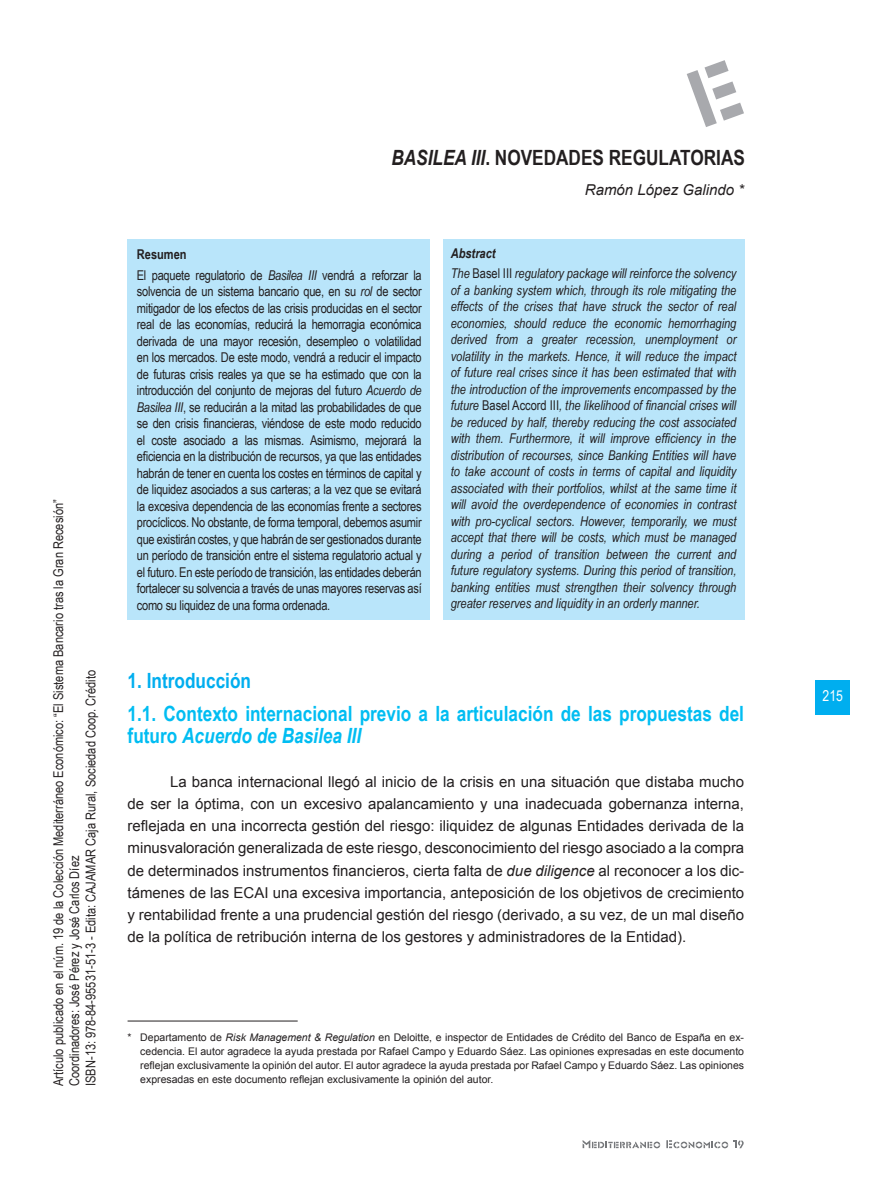
<style>
.page{position:relative;width:893px;height:1191px;background:#fff}
.page>*{position:absolute;margin:0;border:0;box-sizing:border-box;transform-origin:0 0}
.t1{font:700 21px/22.2px "Arial Narrow";color:#01bdf2}
.t2{font:italic 700 21px "Arial Narrow";color:#231f20}
.t3{font:700 21px "Arial Narrow";color:#00aeef}
.t4{font:700 21px "Arial Narrow";color:#231f20}
.t5{font:15px/22.2px "Arial";color:#231f20;text-align:justify}
.t6{font:italic 15px "Arial";color:#231f20}
.t7{font:15px "Arial Narrow";color:#fff}
.t8{font:13.5px/16.5px "Arial Narrow";color:#231f20;text-align:justify}
.t9{font:italic 13.5px/16.5px "Arial Narrow";color:#231f20}
.t10{font:13.5px/20.7px "Arial Narrow";letter-spacing:-.02em;color:#231f20}
.t11{font:10.5px/14.2px "Arial";color:#231f20;text-align:justify}
.s1{font-style:normal}
.s2{font-weight:700}
.s3{font-style:italic}
</style>
<div class="page">
<svg style="left:687px;top:60px;width:57px;height:67px"></svg>
<svg style="left:583px;top:1140px;width:77px;height:8px"></svg>
<svg style="left:666px;top:1140px;width:78px;height:8px"></svg>
<div style="left:816px;top:680px;width:34px;height:34px;background:#00aeef"></div>
<div style="left:443px;top:239px;width:302px;height:380px;background:#b9e5fa"></div>
<div style="left:128px;top:239px;width:302px;height:380px;background:#b9e5fa"></div>
<hr style="left:128px;top:1020px;width:170px;height:1px;background:#231f20">
<p class="t8" style="left:50px;top:1086px;width:588px;text-align:left;rotate:-90deg">Artículo publicado en el núm. 19 de la Colección Mediterráneo Económico: “El Sistema Bancario tras la Gran Recesión”<br>Coordinadores: José Pérez y José Carlos Díez<br>ISBN-13: 978-84-95531-51-3 - Edita: CAJAMAR Caja Rural, Sociedad Coop. Crédito</p>
<h1 class="t2" style="left:391px;top:142px;width:143px">Basilea III<span class="s1">. Novedades</span></h1>
<h1 class="t4" style="left:609px;top:142px;width:106px">reg ulatorias</h1>
<p class="t6" style="left:585px;top:180px;width:161px">Ramón López Galindo *</p>
<p class="t10" style="left:137px;top:243px;width:286px"><span class="s2">Resumen<br></span>El paquete regulatorio de <span class="s3">Basilea III</span> vendrá a reforzar la</p>
<p class="t8" style="left:137px;top:283px;width:286px">solvencia de un sistema bancario que, en su <span class="s3">rol</span> de sector mitigador de los efectos de las crisis producidas en el sector real de las economías, reducirá la hemorragia económica derivada de una mayor recesión, desempleo o volatilidad en los mercados. De este modo, vendrá a reducir el impacto de futuras crisis reales ya que se ha estimado que con la introducción del conjunto de mejoras del futuro <span class="s3">Acuerdo de Basilea III</span>, se reducirán a la mitad las probabilidades de que se den crisis financieras, viéndose de este modo reducido el coste asociado a las mismas. Asimismo, mejorará la eficiencia en la distribución de recursos, ya que las entidades habrán de tener en cuenta los costes en términos de capital y de liquidez asociados a sus carteras; a la vez que se evitará la excesiva dependencia de las economías frente a sectores procíclicos. No obstante, de forma temporal, debemos asumir que existirán costes, y que habrán de ser gestionados durante un período de transición entre el sistema regulatorio actual y el futuro. En este período de transición, las entidades deberán fortalecer su solvencia a través de unas mayores reservas así como su liquidez de una forma ordenada.</p>
<p class="t9" style="left:451px;top:242px;width:287px;line-height:20.7px"><span class="s2">Abstract<br></span>The <span class="s1">Basel III</span> regulatory package will reinforce the solvency</p>
<p class="t9" style="left:451px;top:282px;width:287px;text-align:justify">of a banking system which, through its role mitigating the effects of the crises that have struck the sector of real economies, should reduce the economic hemorrhaging derived from a greater recession, unemployment or volatility in the markets. Hence, it will reduce the impact of future real crises since it has been estimated that with the introduction of the improvements encompassed by the future <span class="s1">Basel Accord III</span>, the likelihood of financial crises will be reduced by half, thereby reducing the cost associated with them. Furthermore, it will improve efficiency in the distribution of recourses, since Banking Entities will have to take account of costs in terms of capital and liquidity associated with their portfolios, whilst at the same time it will avoid the overdependence of economies in contrast with pro-cyclical sectors. However, temporarily, we must accept that there will be costs, which must be managed during a period of transition between the current and future regulatory systems. During this period of transition, banking entities must strengthen their solvency through greater reserves and liquidity in an orderly manner.</p>
<h1 class="t3" style="left:128px;top:665px;width:125px">1. Introducción</h1>
<h1 class="t1" style="left:128px;top:701px;width:618px">1.1. Contexto internacional previo a la articulación de las propuestas del futuro <span class="s3">Acuerdo de Basilea III</span></h1>
<p class="t5" style="left:128px;top:770px;width:618px;text-indent:43px">La banca internacional llegó al inicio de la crisis en una situación que distaba mucho de ser la óptima, con un excesivo apalancamiento y una inadecuada gobernanza interna, reflejada en una incorrecta gestión del riesgo: iliquidez de algunas Entidades derivada de la minusvaloración generalizada de este riesgo, desconocimiento del riesgo asociado a la compra de determinados instrumentos financieros, cierta falta de <span class="s3">due diligence</span> al reconocer a los dic&shy;támenes de las ECAI una excesiva importancia, anteposición de los objetivos de crecimiento y rentabilidad frente a una prudencial gestión del riesgo (derivado, a su vez, de un mal diseño de la política de retribución interna de los gestores y administradores de la Entidad).</p>
<p class="t11" style="left:140px;top:1029px;width:605px;text-indent:-13px">* Departamento de <span class="s3">Risk Management &amp; Regulation</span> en Deloitte, e inspector de Entidades de Crédito del Banco de España en ex&shy;cedencia. El autor agradece la ayuda prestada por Rafael Campo y Eduardo Sáez. Las opiniones expresadas en este documento reflejan exclusivamente la opinión del autor. El autor agradece la ayuda prestada por Rafael Campo y Eduardo Sáez. Las opiniones expresadas en este documento reflejan exclusivamente la opinión del autor.</p>
<p class="t7" style="left:823px;top:685px;width:22px">215</p>
</div>
